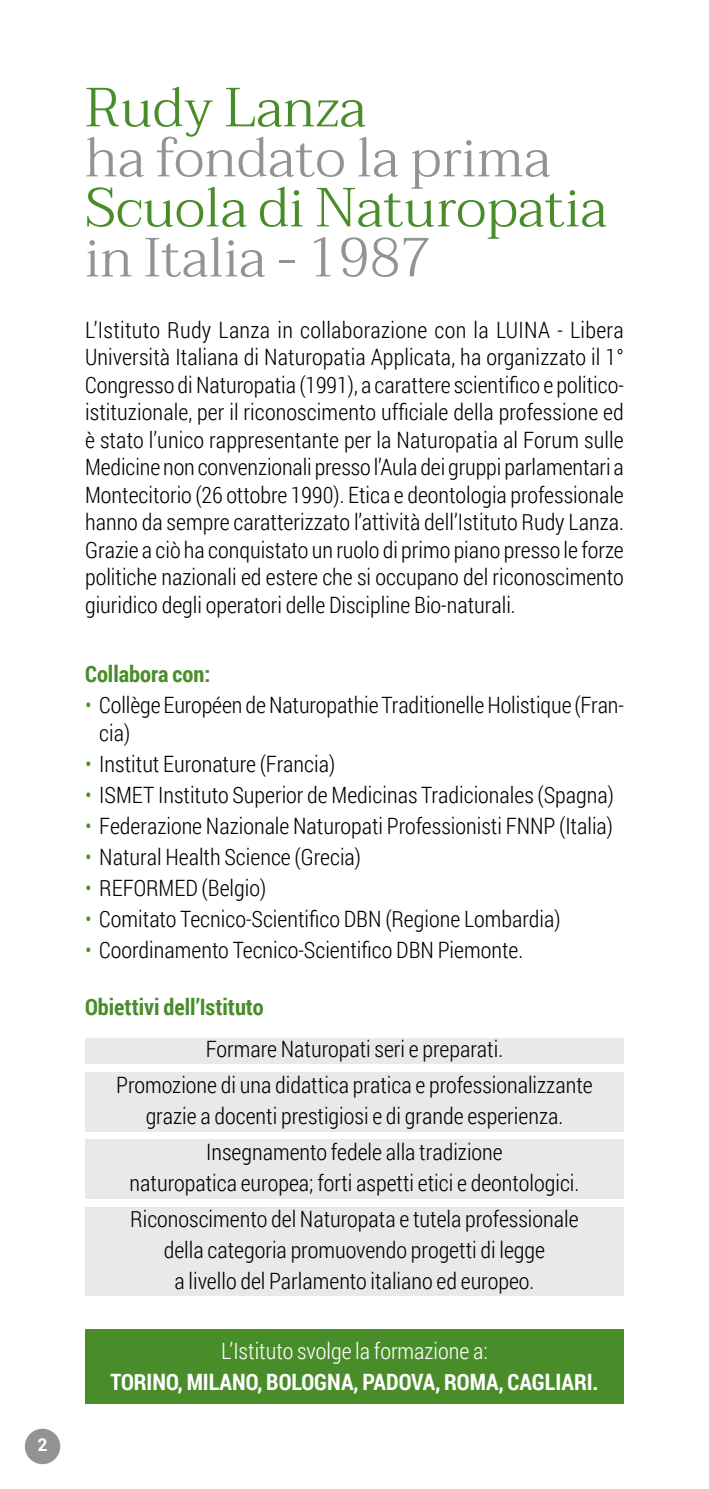
<style>
.page{position:relative;width:709px;height:1489px;background:#fff}
.page>*{position:absolute;margin:0;border:0;box-sizing:border-box;transform-origin:0 0}
.t1{font:300 55px "Taviraj";color:#929395}
.t2{font:300 55px "Taviraj";color:#498d2a}
.t3{font:300 22.5px/27.5px "Roboto Condensed";color:#000;text-align:center}
.t4{font:700 22.5px "Roboto Condensed";color:#fff}
.t5{font:700 22.5px "Roboto Condensed";color:#498d2a}
.t6{font:300 22.5px "Roboto Condensed";color:#fff}
.t7{font:700 17.5px "Roboto";color:#fff}
.s1{color:#498d2a}
</style>
<div class="page">
<div style="left:25px;top:1428px;width:35px;height:35px;background:#929395;border-radius:50%"></div>
<div style="left:85px;top:1206px;width:539px;height:89px;background:#e9e9ea"></div>
<div style="left:85px;top:1139px;width:539px;height:59px;background:#e9e9ea"></div>
<div style="left:85px;top:1071px;width:539px;height:60px;background:#e9e9ea"></div>
<div style="left:85px;top:1037px;width:539px;height:26px;background:#e9e9ea"></div>
<div style="left:85px;top:1329px;width:539px;height:74px;background:#498d2a"></div>
<p class="t7" style="left:37px;top:1432px;width:12px">2</p>
<h1 class="t2" style="left:85px;top:65px;width:282px">Rudy Lanza</h1>
<h1 class="t1" style="left:85px;top:115px;width:467px">ha fondato la prima</h1>
<h1 class="t2" style="left:85px;top:165px;width:523px">Scuola di Naturopatia</h1>
<h1 class="t1" style="left:85px;top:215px;width:348px">in Italia - 1987</h1>
<p class="t3" style="left:85px;top:315px;width:540px;text-align:justify">L’Istituto Rudy Lanza in collaborazione con la LUINA - Libera Università Italiana di Naturopatia Applicata, ha organizzato il 1° Congresso di Naturopatia (1991), a carattere scientifico e politico&shy;istituzionale, per il riconoscimento ufficiale della professione ed è stato l’unico rappresentante per la Naturopatia al Forum sulle Medicine non convenzionali presso l’Aula dei gruppi parlamentari a Montecitorio (26 ottobre 1990). Etica e deontologia professionale hanno da sempre caratterizzato l’attività dell’Istituto Rudy Lanza.<br>Grazie a ciò ha conquistato un ruolo di primo piano presso le forze politiche nazionali ed estere che si occupano del riconoscimento giuridico degli operatori delle Discipline Bio-naturali.</p>
<p class="t5" style="left:85px;top:658px;width:127px">Collabora con:</p>
<p class="t3" style="left:99px;top:690px;width:526px;text-align:left;text-indent:-14px"><span class="s1">•</span> Collège Européen de Naturopathie Traditionelle Holistique (Fran&shy;cia)</p>
<p class="t3" style="left:85px;top:749px;width:252px"><span class="s1">•</span> Institut Euronature (Francia)</p>
<p class="t3" style="left:85px;top:780px;width:530px"><span class="s1">•</span> ISMET Instituto Superior de Medicinas Tradicionales (Spagna)</p>
<p class="t3" style="left:85px;top:811px;width:529px"><span class="s1">•</span> Federazione Nazionale Naturopati Professionisti FNNP (Italia)</p>
<p class="t3" style="left:85px;top:842px;width:277px"><span class="s1">•</span> Natural Health Science (Grecia)</p>
<p class="t3" style="left:85px;top:873px;width:183px"><span class="s1">•</span> REFORMED (Belgio)</p>
<p class="t3" style="left:85px;top:904px;width:477px"><span class="s1">•</span> Comitato Tecnico-Scientifico DBN (Regione Lombardia)</p>
<p class="t3" style="left:85px;top:935px;width:439px"><span class="s1">•</span> Coordinamento Tecnico-Scientifico DBN Piemonte.</p>
<p class="t5" style="left:85px;top:991px;width:180px">Obiettivi dell’Istituto</p>
<p class="t3" style="left:116px;top:1030px;width:478px;line-height:36px">Formare Naturopati seri e preparati.<br>Promozione di una didattica pratica e professionalizzante</p>
<p class="t3" style="left:146px;top:1097px;width:419px;line-height:36px">grazie a docenti prestigiosi e di grande esperienza.<br>Insegnamento fedele alla tradizione</p>
<p class="t3" style="left:130px;top:1164px;width:451px;line-height:36px;text-align:left">naturopatica europea; forti aspetti etici e deontologici.<br>Riconoscimento del Naturopata e tutela professionale</p>
<p class="t3" style="left:164px;top:1233px;width:383px;line-height:31px">della categoria promuovendo progetti di legge a livello del Parlamento italiano ed europeo.</p>
<p class="t6" style="left:221px;top:1335px;width:268px">L’Istituto svolge la formazione a:</p>
<p class="t4" style="left:110px;top:1366px;width:489px">TORINO, MILANO, BOLOGNA, PADOVA, ROMA, CAGLIARI.</p>
</div>
